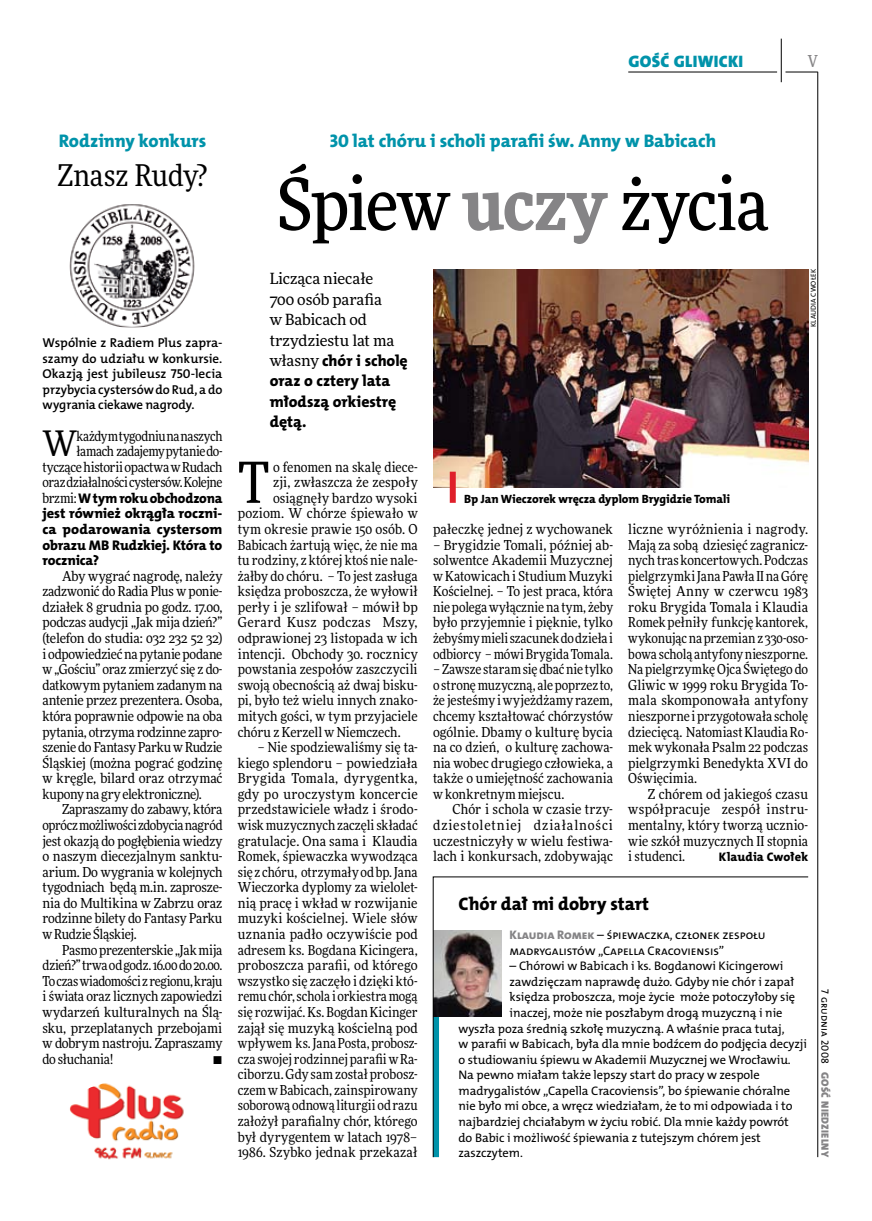
<style>
.page{position:relative;width:872px;height:1221px;background:#fff}
.page>*{position:absolute;margin:0;border:0;box-sizing:border-box;transform-origin:0 0}
.t1{font:500 72px "Freeday Narrow";letter-spacing:-.02em;color:#000}
.t2{font:56.7px "Freeday Narrow News";color:#000}
.t3{font:35.25px "Freeday Narrow News";color:#000}
.t4{font:30px "Freeday Narrow News";letter-spacing:.005em;color:#000}
.t5{font:18.3px "The Mix HP8 Ex Bld";letter-spacing:-.005em;color:#0093aa}
.t6{font:18.3px "The Mix HP8 Ex Bld";color:#000}
.t7{font:16.65px "The Mix HP9 Blk";letter-spacing:.02em;color:#0093aa}
.t8{font:500 16.5px "Freeday Narrow";color:#858486;scale:.9 1}
.t9{font:15.75px/20.4px "The Mix HP8 Ex Bld";color:#000}
.t10{font:15.45px/20.4px "Freeday News";letter-spacing:-.005em;color:#000}
.t11{font:13.95px/15.6px "The Mix HP8 Ex Bld";letter-spacing:-.01em;color:#000;text-align:justify}
.t12{font:13.8px/15.6px "Freeday Narrow News";color:#000;text-align:justify}
.t13{font:13.8px/15.6px "Freeday Narrow News";letter-spacing:-.02em;color:#000;text-align:right}
.t14{font:13.8px "Freeday Narrow News";letter-spacing:.025em;color:#000}
.t15{font:12.9px/15.6px "The Mix HP6 Se Bld";letter-spacing:-.01em;color:#000;text-align:justify}
.t16{font:12.45px/15.6px "The Mix HP5 Plain";letter-spacing:-.005em;color:#000}
.t17{font:12.45px "The Mix HP8 Ex Bld";letter-spacing:.03em;color:#000}
.t18{font:12px "The Mix HP8 Ex Bld";letter-spacing:-.005em;color:#000}
.t19{font:10.5px "The Mix HP9 Blk";letter-spacing:.025em;color:#858486}
.t20{font:10.5px "The Mix HP5 Plain";letter-spacing:.01em;color:#000}
.t21{font:7.2px "The Mix HP5 Plain";letter-spacing:.015em;color:#000}
.s1{font-family:"Freeday Narrow News";font-size:13.8px}
.s2{font-weight:900;color:#858486}
.s3{font-family:"Freeday News";font-size:15.45px}
.s4{font-family:"The Mix HP8 Ex Bld";color:#858486}
</style>
<div class="page">
<hr style="left:817px;top:72px;width:1px;height:1084px;background:#000">
<hr style="left:781px;top:39px;width:1px;height:43px;background:#000">
<hr style="left:785px;top:72px;width:32px;height:1px;background:#000">
<hr style="left:628px;top:72px;width:149px;height:1px;background:#000">
<img style="left:69px;top:1083px;width:115px;height:77px">
<img style="left:69px;top:204px;width:126px;height:123px">
<svg style="left:433px;top:876px;width:375px;height:281px"></svg>
<img style="left:433px;top:269px;width:375px;height:218px">
<div style="left:450px;top:471px;width:6px;height:32px;background:#df1f2a"></div>
<p class="t7" style="left:628px;top:50px;width:116px">GOŚĆ GLIWICKI</p>
<p class="t8" style="left:807px;top:50px;width:13px">V</p>
<h3 class="t5" style="left:59px;top:129px;width:149px">Rodzinny konkurs</h3>
<h3 class="t4" style="left:58px;top:156px;width:151px">Znasz Rudy?</h3>
<p class="t15" style="left:43px;top:335px;width:181px">Wspólnie z Radiem Plus zapra&shy;szamy do udziału w konkursie.<br>Okazją jest jubileusz 750-lecia przybycia cystersów do Rud, ado wygrania ciekawe nagrody.</p>
<h3 class="t3" style="left:43px;top:422px;width:36px">W</h3>
<p class="t13" style="left:43px;top:427px;width:181px">każdym tygodniu na naszych łamach zadajemy pytanie do&shy;tyczące historii opactwa wRudach oraz działalności cystersów. Kolejne</p>
<p class="t11" style="left:43px;top:490px;width:181px"><span class="s1">brzmi:</span> Wtym roku obchodzona jest również okrągła roczni&shy;ca podarowania cystersom obrazu MB Rudzkiej. Która to rocznica?</p>
<p class="t12" style="left:43px;top:568px;width:181px;text-indent:20px">Aby wygrać nagrodę, należy zadzwonić do Radia Plus w ponie&shy;działek 8 grudnia po godz. 17.00, podczas audycji „Jak mija dzień?” (telefon do studia: 032 232 52 32) i odpowiedzieć na pytanie podane w „Gościu” oraz zmierzyć się z do&shy;datkowym pytaniem zadanym na antenie przez prezentera. Osoba, która poprawnie odpowie na oba pytania, otrzyma rodzinne zapro&shy;szenie do Fantasy Parku w Rudzie Śląskiej (można pograć godzinę w kręgle, bilard oraz otrzymać kupony na gry elektroniczne).</p>
<p class="t12" style="left:43px;top:801px;width:181px;text-indent:20px">Zapraszamy do zabawy, która oprócz możliwości zdobycia nagród jest okazją do pogłębienia wiedzy o naszym diecezjalnym sanktu&shy;arium. Do wygrania w kolejnych tygodniach będą m.in. zaprosze&shy;nia do Multikina w Zabrzu oraz rodzinne bilety do Fantasy Parku wRudzie Śląskiej.</p>
<p class="t12" style="left:43px;top:941px;width:181px;text-indent:20px">Pasmo prezenterskie „Jak mija dzień?” trwa od godz. 16.00 do 20.00.<br>To czas wiadomości zregionu, kraju i świata oraz licznych zapowiedzi wydarzeń kulturalnych na Ślą&shy;sku, przeplatanych przebojami w dobrym nastroju. Zapraszamy do słuchania!</p>
<p class="t12" style="left:213px;top:1050px;width:11px">•</p>
<h3 class="t5" style="left:330px;top:129px;width:388px">30 lat chóru i scholi parafii św. Anny w Babicach</h3>
<h1 class="t1" style="left:277px;top:159px;width:493px">Śpiew <span class="s2">uczy</span> życia</h1>
<p class="t10" style="left:270px;top:268px;width:126px">Licząca niecałe<br>700 osób parafia w Babicach od trzydziestu lat ma</p>
<p class="t9" style="left:270px;top:350px;width:140px"><span class="s3">własny</span> chór i scholę oraz o cztery lata młodszą orkiestrę dętą.</p>
<p class="t21" style="left:808px;top:327px;width:58px;rotate:-90deg">Klaudia Cwołek</p>
<h2 class="t2" style="left:238px;top:447px;width:33px">T</h2>
<p class="t12" style="left:273px;top:459px;width:146px">o fenomen na skalę diece-</p>
<p class="t12" style="left:273px;top:474px;width:146px">zji, zwłaszcza że zespoły</p>
<p class="t12" style="left:273px;top:490px;width:146px">osiągnęły bardzo wysoki</p>
<p class="t12" style="left:238px;top:505px;width:181px">poziom. W chórze śpiewało w</p>
<p class="t12" style="left:238px;top:521px;width:181px">tym okresie prawie 150 osób. O</p>
<p class="t12" style="left:238px;top:536px;width:181px">Babicach żartują więc, że nie ma</p>
<p class="t12" style="left:238px;top:552px;width:181px">tu rodziny, z której ktoś nie nale-</p>
<p class="t12" style="left:238px;top:568px;width:181px">żałby do chóru. – To jest zasługa</p>
<p class="t12" style="left:238px;top:583px;width:181px">księdza proboszcza, że wyłowił</p>
<p class="t12" style="left:238px;top:599px;width:181px">perły i je szlifował – mówił bp</p>
<p class="t14" style="left:238px;top:614px;width:181px">Gerard Kusz podczas Mszy,</p>
<p class="t12" style="left:238px;top:630px;width:181px">odprawionej 23 listopada w ich</p>
<p class="t12" style="left:238px;top:645px;width:181px">intencji. Obchody 30. rocznicy</p>
<p class="t12" style="left:238px;top:661px;width:181px">powstania zespołów zaszczycili</p>
<p class="t12" style="left:238px;top:677px;width:181px">swoją obecnością aż dwaj bisku-</p>
<p class="t12" style="left:238px;top:692px;width:181px">pi, było też wielu innych znako-</p>
<p class="t12" style="left:238px;top:708px;width:181px">mitych gości, w tym przyjaciele</p>
<p class="t12" style="left:238px;top:723px;width:164px">chóru z Kerzell w Niemczech.</p>
<p class="t12" style="left:238px;top:739px;width:181px;text-indent:20px">– Nie spodziewaliśmy się ta&shy;kiego splendoru – powiedziała Brygida Tomala, dyrygentka, gdy po uroczystym koncercie przedstawiciele władz i środo&shy;wisk muzycznych zaczęli składać gratulacje. Ona sama i Klaudia Romek, śpiewaczka wywodząca się z chóru, otrzymały od bp. Jana Wieczorka dyplomy za wielolet&shy;nią pracę i wkład w rozwijanie muzyki kościelnej. Wiele słów uznania padło oczywiście pod adresem ks. Bogdana Kicingera, proboszcza parafii, od którego wszystko się zaczęło i dzięki któ&shy;remu chór, schola i orkiestra mogą się rozwijać. Ks. Bogdan Kicinger zajął się muzyką kościelną pod wpływem ks. Jana Posta, probosz&shy;cza swojej rodzinnej parafii w Ra&shy;ciborzu. Gdy sam został probosz&shy;czem w Babicach, zainspirowany soborową odnową liturgii od razu założył parafialny chór, którego był dyrygentem w latach 1978– 1986. Szybko jednak przekazał</p>
<p class="t18" style="left:464px;top:491px;width:267px">Bp Jan Wieczorek wręcza dyplom Brygidzie Tomali</p>
<p class="t12" style="left:433px;top:521px;width:181px">pałeczkę jednej z wychowanek</p>
<p class="t12" style="left:433px;top:536px;width:181px">– Brygidzie Tomali, później ab&shy;solwentce Akademii Muzycznej w Katowicach i Studium Muzyki Kościelnej. – To jest praca, która nie polega wyłącznie na tym, żeby było przyjemnie i pięknie, tylko żebyśmy mieli szacunek do dzieła i odbiorcy – mówi Brygida Tomala.</p>
<p class="t12" style="left:433px;top:661px;width:181px">– Zawsze staram się dbać nie tylko o stronę muzyczną, ale poprzez to, że jesteśmy i wyjeżdżamy razem, chcemy kształtować chórzystów ogólnie. Dbamy o kulturę bycia na co dzień, o kulturę zachowa&shy;nia wobec drugiego człowieka, a także o umiejętność zachowania w konkretnym miejscu.</p>
<p class="t12" style="left:433px;top:801px;width:181px;text-indent:20px">Chór i schola w czasie trzy&shy;dziestoletniej działalności uczestniczyły w wielu festiwa&shy;lach i konkursach, zdobywając</p>
<p class="t12" style="left:628px;top:521px;width:181px">liczne wyróżnienia i nagrody.<br>Mają za sobą dziesięć zagranicz&shy;nych tras koncertowych. Podczas pielgrzymki Jana Pawła II na Górę Świętej Anny w czerwcu 1983 roku Brygida Tomala i Klaudia Romek pełniły funkcję kantorek, wykonując na przemian z 330-oso&shy;bowa scholą antyfony nieszporne.<br>Na pielgrzymkę Ojca Świętego do Gliwic w 1999 roku Brygida To&shy;mala skomponowała antyfony nieszporne i przygotowała scholę dziecięcą. Natomiast Klaudia Ro&shy;mek wykonała Psalm 22 podczas pielgrzymki Benedykta XVI do Oświęcimia.</p>
<p class="t12" style="left:628px;top:786px;width:181px;text-indent:20px">Z chórem od jakiegoś czasu współpracuje zespół instru&shy;mentalny, który tworzą ucznio&shy;wie szkół muzycznych II stopnia i studenci.</p>
<p class="t17" style="left:719px;top:848px;width:91px">Klaudia Cwołek</p>
<h3 class="t6" style="left:458px;top:892px;width:192px">Chór dał mi dobry start</h3>
<p class="t16" style="left:509px;top:927px;width:258px"><span class="s4">Klaudia Romek</span> – śpiewaczka, członek zespołu madrygalistów „Capella Cracoviensis”</p>
<p class="t16" style="left:509px;top:958px;width:275px">– Chórowi w Babicach i ks. Bogdanowi Kicingerowi</p>
<p class="t16" style="left:509px;top:973px;width:286px">zawdzięczam naprawdę dużo. Gdyby nie chór i zapał</p>
<p class="t16" style="left:509px;top:989px;width:287px">księdza proboszcza, moje życie może potoczyłoby się</p>
<p class="t16" style="left:509px;top:1004px;width:274px">inaczej, może nie poszłabym drogą muzyczną i nie</p>
<p class="t16" style="left:458px;top:1020px;width:328px">wyszła poza średnią szkołę muzyczną. A właśnie praca tutaj,</p>
<p class="t16" style="left:458px;top:1036px;width:350px">w parafii w Babicach, była dla mnie bodźcem do podjęcia decyzji</p>
<p class="t16" style="left:458px;top:1051px;width:334px">o studiowaniu śpiewu w Akademii Muzycznej we Wrocławiu.</p>
<p class="t16" style="left:458px;top:1067px;width:303px">N a pewno miałam także lepszy start do pracy w zespole</p>
<p class="t16" style="left:458px;top:1082px;width:333px">madrygalistów „Capella Cracoviensis”, bo śpiewanie chóralne</p>
<p class="t16" style="left:458px;top:1098px;width:335px">nie było mi obce, a wręcz wiedziałam, że to mi odpowiada i to</p>
<p class="t16" style="left:458px;top:1114px;width:332px">najbardziej chciałabym w życiu robić. Dla mnie każdy powrót</p>
<p class="t16" style="left:458px;top:1129px;width:304px">do Babic i możliwość śpiewania z tutejszym chórem jest</p>
<p class="t16" style="left:458px;top:1145px;width:66px">zaszczytem.</p>
<p class="t20" style="left:832px;top:989px;width:76px;rotate:90deg">7 grudnia 2008</p>
<p class="t19" style="left:832px;top:1071px;width:87px;rotate:90deg">GOŚĆ NIEDZIELNY</p>
</div>
